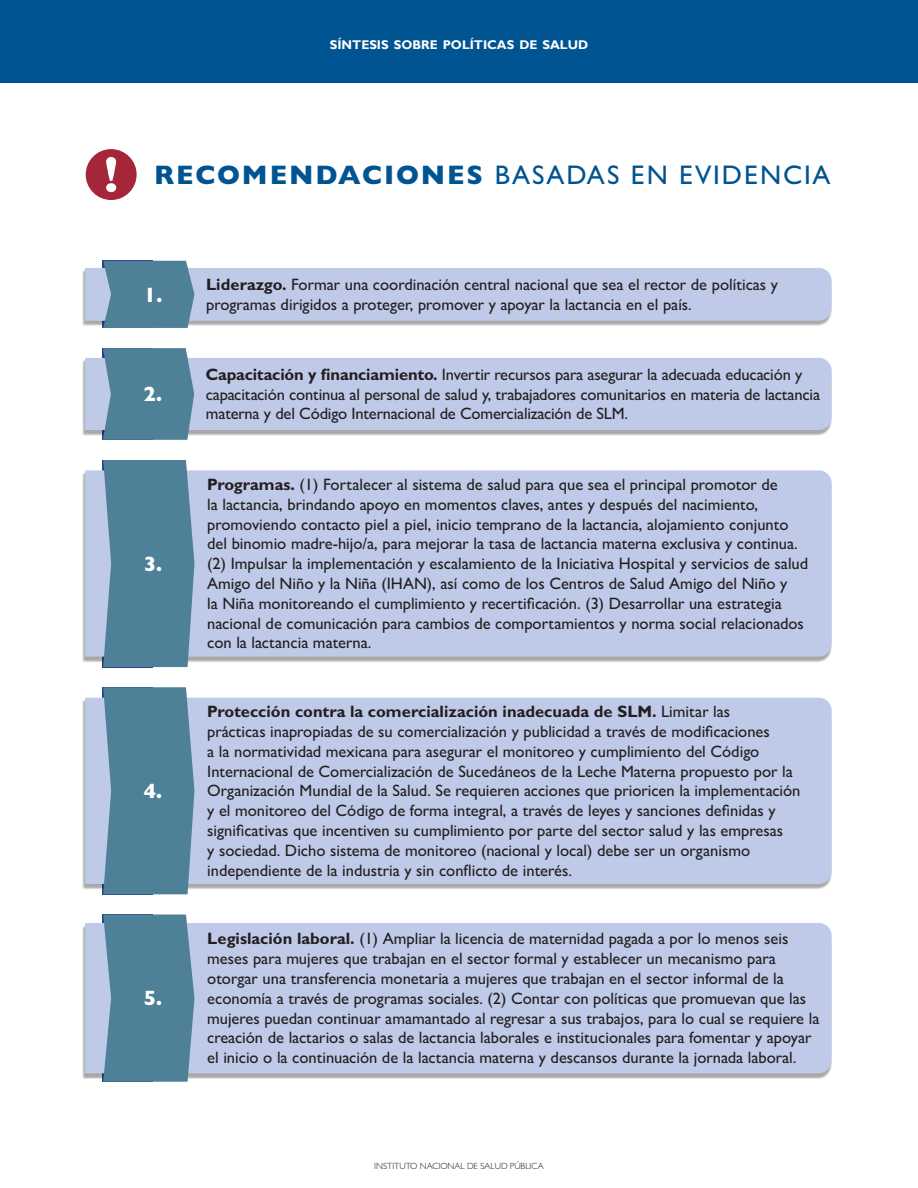
<style>
.page{position:relative;width:918px;height:1188px;background:#fff}
.page>*{position:absolute;margin:0;border:0;box-sizing:border-box;transform-origin:0 0}
.subtitulos{font:500 27px "Gill Sans";letter-spacing:.07em;color:#005492}
.CT_bandera_primer_pa{font:800 21px "Gill Sans";color:#fff}
.recomendaciones{font:500 16.5px/19.8px "Gill Sans";color:#231f20}
.t1{font:700 12.6px "Gill Sans";color:#fff}
.t2{font:300 9px "Gill Sans";color:#231f20}
.s1{font-weight:800}
.s2{font-weight:700}
</style>
<div class="page">
<div style="left:0;top:0;width:918px;height:82px;background:#005492"></div>
<div style="left:86px;top:149px;width:51px;height:51px;background:#a52639;border-radius:50%"></div>
<svg style="left:106px;top:157px;width:11px;height:35px"></svg>
<div style="left:82px;top:473px;width:750px;height:190px;background:#231f20;opacity:.39"></div>
<div style="left:85px;top:470px;width:747px;height:187px;background:#bfcae8"></div>
<svg style="left:103px;top:460px;width:91px;height:207px;background:#57869d"></svg>
<div style="left:82px;top:925px;width:750px;height:154px;background:#231f20;opacity:.39"></div>
<div style="left:85px;top:923px;width:747px;height:150px;background:#bfcae8"></div>
<svg style="left:103px;top:915px;width:91px;height:167px;background:#57869d"></svg>
<div style="left:82px;top:360px;width:750px;height:76px;background:#231f20;opacity:.39"></div>
<div style="left:85px;top:358px;width:747px;height:72px;background:#bfcae8"></div>
<svg style="left:103px;top:348px;width:91px;height:92px;background:#57869d"></svg>
<svg style="left:85px;top:261px;width:747px;height:67px;background:#b9c6de"></svg>
<div style="left:82px;top:700px;width:750px;height:190px;background:#231f20;opacity:.39"></div>
<div style="left:85px;top:698px;width:747px;height:186px;background:#bfcae8"></div>
<svg style="left:103px;top:687px;width:91px;height:207px;background:#57869d"></svg>
<p class="t1" style="left:330px;top:37px;width:260px">SÍNTESIS SOBRE POLÍTICAS DE SALUD</p>
<p class="subtitulos" style="left:154px;top:159px;width:678px"><span class="s1">RECOMENDACIONES</span> BASADAS EN EVIDENCIA</p>
<p class="CT_bandera_primer_pa" style="left:144px;top:282px;width:20px">1.</p>
<p class="CT_bandera_primer_pa" style="left:144px;top:382px;width:20px">2.</p>
<p class="CT_bandera_primer_pa" style="left:144px;top:551px;width:20px">3.</p>
<p class="CT_bandera_primer_pa" style="left:144px;top:779px;width:20px">4.</p>
<p class="CT_bandera_primer_pa" style="left:144px;top:986px;width:20px">5.</p>
<p class="recomendaciones" style="left:206px;top:274px;width:573px"><span class="s2">Liderazgo.</span> Formar una coordinación central nacional que sea el rector de políticas y programas dirigidos a proteger, promover y apoyar la lactancia en el país.</p>
<p class="recomendaciones" style="left:206px;top:364px;width:616px"><span class="s2">Capacitación y financiamiento.</span> Invertir recursos para asegurar la adecuada educación y capacitación continua al personal de salud y, trabajadores comunitarios en materia de lactancia materna y del Código Internacional de Comercialización de SLM.</p>
<p class="recomendaciones" style="left:207px;top:474px;width:603px"><span class="s2">Programas.</span> (1) Fortalecer al sistema de salud para que sea el principal promotor de<br>la lactancia, brindando apoyo en momentos claves, antes y después del nacimiento, promoviendo contacto piel a piel, inicio temprano de la lactancia, alojamiento conjunto del binomio madre-hijo/a, para mejorar la tasa de lactancia materna exclusiva y continua. (2) Impulsar la implementación y escalamiento de la Iniciativa Hospital y servicios de salud Amigo del Niño y la Niña (IHAN), así como de los Centros de Salud Amigo del Niño y<br>la Niña monitoreando el cumplimiento y recertificación. (3) Desarrollar una estrategia nacional de comunicación para cambios de comportamientos y norma social relacionados con la lactancia materna.</p>
<p class="recomendaciones" style="left:207px;top:702px;width:595px"><span class="s2">Protección contra la comercialización inadecuada de SLM.</span> Limitar las<br>prácticas inapropiadas de su comercialización y publicidad a través de modificaciones<br>a la normatividad mexicana para asegurar el monitoreo y cumplimiento del Código Internacional de Comercialización de Sucedáneos de la Leche Materna propuesto por la Organización Mundial de la Salud. Se requieren acciones que prioricen la implementación y el monitoreo del Código de forma integral, a través de leyes y sanciones definidas y significativas que incentiven su cumplimiento por parte del sector salud y las empresas<br>y sociedad. Dicho sistema de monitoreo (nacional y local) debe ser un organismo independiente de la industria y sin conflicto de interés.</p>
<p class="recomendaciones" style="left:207px;top:929px;width:614px"><span class="s2">Legislación laboral.</span> (1) Ampliar la licencia de maternidad pagada a por lo menos seis meses para mujeres que trabajan en el sector formal y establecer un mecanismo para otorgar una transferencia monetaria a mujeres que trabajan en el sector informal de la economía a través de programas sociales. (2) Contar con políticas que promuevan que las mujeres puedan continuar amamantado al regresar a sus trabajos, para lo cual se requiere la creación de lactarios o salas de lactancia laborales e institucionales para fomentar y apoyar el inicio o la continuación de la lactancia materna y descansos durante la jornada laboral.</p>
<p class="t2" style="left:374px;top:1160px;width:171px">INSTITUTO NACIONAL DE SALUD PÚBLICA</p>
</div>
